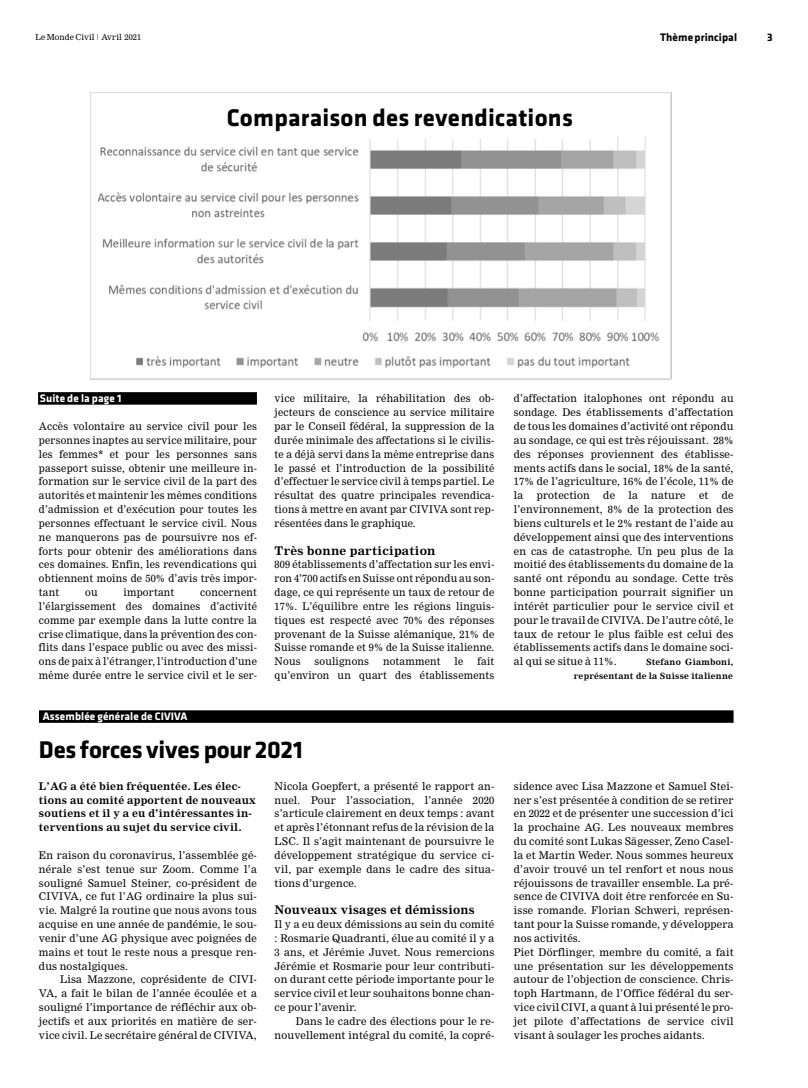
<style>
.page{position:relative;width:808px;height:1088px;background:#fff}
.page>*{position:absolute;margin:0;border:0;box-sizing:border-box;transform-origin:0 0}
.t1{font:700 25px "Klavika";letter-spacing:.01em;color:#000}
.t2{font:700 25px "Klavika";letter-spacing:-.015em;color:#000}
.t3{font:700 11.62px "Nimrod MT Std";letter-spacing:.02em;color:#000}
.t4{font:700 11.25px "Klavika";letter-spacing:.01em;color:#fff}
.t5{font:700 11.25px "Klavika";letter-spacing:.01em;color:#000}
.t6{font:10.38px/13.9px "Nimrod MT Std";letter-spacing:.02em;color:#000;text-align:justify}
.t7{font:700 10.38px/13.9px "Nimrod MT Std";letter-spacing:.02em;color:#000}
.t8{font:700 8.5px/13.9px "Nimrod MT Std";letter-spacing:.025em;color:#000;text-align:right}
.t9{font:8.12px "Nimrod MT Std";letter-spacing:.02em;color:#000}
</style>
<div class="page">
<div style="left:39px;top:710px;width:694px;height:13px;background:#000"></div>
<img style="left:90px;top:92px;width:581px;height:287px">
<div style="left:38px;top:392px;width:219px;height:13px;background:#000"></div>
<div style="left:206px;top:101px;width:391px;height:37px;background:#fff"></div>
<p class="t9" style="left:35px;top:32px;width:107px">Le Monde Civil | Avril 2021</p>
<p class="t5" style="left:660px;top:31px;width:78px">Thème principal</p>
<p class="t5" style="left:767px;top:31px;width:7px">3</p>
<h1 class="t1" style="left:227px;top:104px;width:348px">Comparaison des revendications</h1>
<p class="t4" style="left:40px;top:392px;width:83px">Suite de la page 1</p>
<p class="t6" style="left:39px;top:419px;width:219px">Accès volontaire au service civil pour les personnes inaptes au service militaire, pour les femmes* et pour les personnes sans passeport suisse, obtenir une meilleure in&shy;formation sur le service civil de la part des autorités et maintenir les mêmes conditions d’admission et d’exécution pour toutes les personnes effectuant le service civil. Nous ne manquerons pas de poursuivre nos ef&shy;forts pour obtenir des améliorations dans ces domaines. Enfin, les revendications qui obtiennent moins de 50% d’avis très impor&shy;tant</p>
<p class="t6" style="left:85px;top:585px;width:14px">ou</p>
<p class="t6" style="left:123px;top:585px;width:52px">important</p>
<p class="t6" style="left:39px;top:585px;width:219px;text-indent:161px">concernent l’élargissement des domaines d’activité comme par exemple dans la lutte contre la crise climatique, dans la prévention des con&shy;flits dans l’espace public ou avec des missi&shy;ons de paix à l’étranger, l’introduction d’une même durée entre le service civil et le ser-</p>
<p class="t4" style="left:43px;top:710px;width:146px">Assemblée générale de CIVIVA</p>
<p class="t6" style="left:275px;top:392px;width:221px">vice militaire, la réhabilitation des ob&shy;jecteurs de conscience au service militaire par le Conseil fédéral, la suppression de la durée minimale des affectations si le civilis&shy;te a déjà servi dans la même entreprise dans le passé et l’introduction de la possibilité d’effectuer le service civil à temps partiel. Le résultat des quatre principales revendica&shy;tions à mettre en avant par CIVIVA sont rep&shy;résentées dans le graphique.</p>
<p class="t3" style="left:275px;top:543px;width:162px">Très bonne participation</p>
<p class="t6" style="left:275px;top:558px;width:221px">809 établissements d’affectation sur les envi&shy;ron 4’700 actifs en Suisse ont répondu au son&shy;dage, ce qui représente un taux de retour de 17%. L’équilibre entre les régions linguis&shy;tiques est respecté avec 70% des réponses provenant de la Suisse alémanique, 21% de Suisse romande et 9% de la Suisse italienne.<br>Nous</p>
<p class="t6" style="left:275px;top:655px;width:221px;text-align:right">fait<br>qu’environ un quart des établissements</p>
<p class="t6" style="left:314px;top:655px;width:56px">soulignons</p>
<p class="t6" style="left:383px;top:655px;width:59px">notamment</p>
<p class="t6" style="left:455px;top:655px;width:10px">le</p>
<h1 class="t2" style="left:39px;top:736px;width:265px">Des forces vives pour 2021</h1>
<p class="t7" style="left:39px;top:779px;width:219px">L’AG a été bien fréquentée. Les élec&shy;tions au comité apportent de nouveaux soutiens et il y a eu d’intéressantes in&shy;terventions au sujet du service civil.</p>
<p class="t6" style="left:39px;top:848px;width:219px">En raison du coronavirus, l’assemblée gé&shy;nérale s’est tenue sur Zoom. Comme l’a souligné Samuel Steiner, co-président de CIVIVA, ce fut l’AG ordinaire la plus sui&shy;vie. Malgré la routine que nous avons tous acquise en une année de pandémie, le sou&shy;venir d’une AG physique avec poignées de mains et tout le reste nous a presque ren&shy;dus nostalgiques.</p>
<p class="t6" style="left:39px;top:973px;width:219px;text-indent:21px">Lisa Mazzone, coprésidente de CIVI-VA, a fait le bilan de l’année écoulée et a souligné l’importance de réfléchir aux ob&shy;jectifs et aux priorités en matière de ser&shy;vice civil. Le secrétaire général de CIVIVA,</p>
<p class="t6" style="left:275px;top:779px;width:221px">Nicola Goepfert, a présenté le rapport an&shy;nuel. Pour l’association, l’année 2020 s’articule clairement en deux temps : avant et après l’étonnant refus de la révision de la LSC. Il s’agit maintenant de poursuivre le développement stratégique du service ci&shy;vil, par exemple dans le cadre des situa&shy;tions d’urgence.</p>
<p class="t3" style="left:275px;top:903px;width:202px">Nouveaux visages et démissions</p>
<p class="t6" style="left:275px;top:917px;width:221px">Il y a eu deux démissions au sein du comité : Rosmarie Quadranti, élue au comité il y a 3 ans, et Jérémie Juvet. Nous remercions Jérémie et Rosmarie pour leur contributi&shy;on durant cette période importante pour le service civil et leur souhaitons bonne chan&shy;ce pour l’avenir.</p>
<p class="t6" style="left:275px;top:1014px;width:221px;text-align:right">Dans le cadre des élections pour le re&shy;nouvellement intégral du comité, la copré-</p>
<p class="t6" style="left:514px;top:392px;width:221px">d’affectation italophones ont répondu au sondage. Des établissements d’affectation de tous les domaines d’activité ont répondu au sondage, ce qui est très réjouissant. 28% des réponses proviennent des établisse&shy;ments actifs dans le social, 18% de la santé, 17% de l’agriculture, 16% de l’école, 11% de la</p>
<p class="t6" style="left:514px;top:489px;width:221px;text-indent:208px">de l’environnement, 8% de la protection des biens culturels et le 2% restant de l’aide au développement ainsi que des interventions en cas de catastrophe. Un peu plus de la moitié des établissements du domaine de la santé ont répondu au sondage. Cette très bonne participation pourrait signifier un intérêt particulier pour le service civil et pour le travail de CIVIVA. De l’autre côté, le taux de retour le plus faible est celui des établissements actifs dans le domaine soci&shy;al qui se situe à 11%.</p>
<p class="t6" style="left:537px;top:489px;width:55px">protection</p>
<p class="t6" style="left:603px;top:489px;width:13px">de</p>
<p class="t6" style="left:628px;top:489px;width:11px">la</p>
<p class="t6" style="left:651px;top:489px;width:36px">nature</p>
<p class="t6" style="left:699px;top:489px;width:11px">et</p>
<p class="t8" style="left:574px;top:655px;width:161px">Stefano Giamboni,<br>représentant de la Suisse italienne</p>
<p class="t6" style="left:514px;top:779px;width:221px;text-align:left">sidence avec Lisa Mazzone et Samuel Stei&shy;ner s’est présentée à condition de se retirer en 2022 et de présenter une succession d’ici la prochaine AG. Les nouveaux membres du comité sont Lukas Sägesser, Zeno Casel&shy;la et Martin Weder. Nous sommes heureux d’avoir trouvé un tel renfort et nous nous réjouissons de travailler ensemble. La pré&shy;sence de CIVIVA doit être renforcée en Su&shy;isse romande. Florian Schweri, représen&shy;tant pour la Suisse romande, y développera nos activités.<br>Piet Dörflinger, membre du comité, a fait une présentation sur les développements autour de l’objection de conscience. Chris&shy;toph Hartmann, de l’Office fédéral du ser&shy;vice civil CIVI, a quant à lui présenté le pro&shy;jet pilote d’affectations de service civil visant à soulager les proches aidants.</p>
</div>
